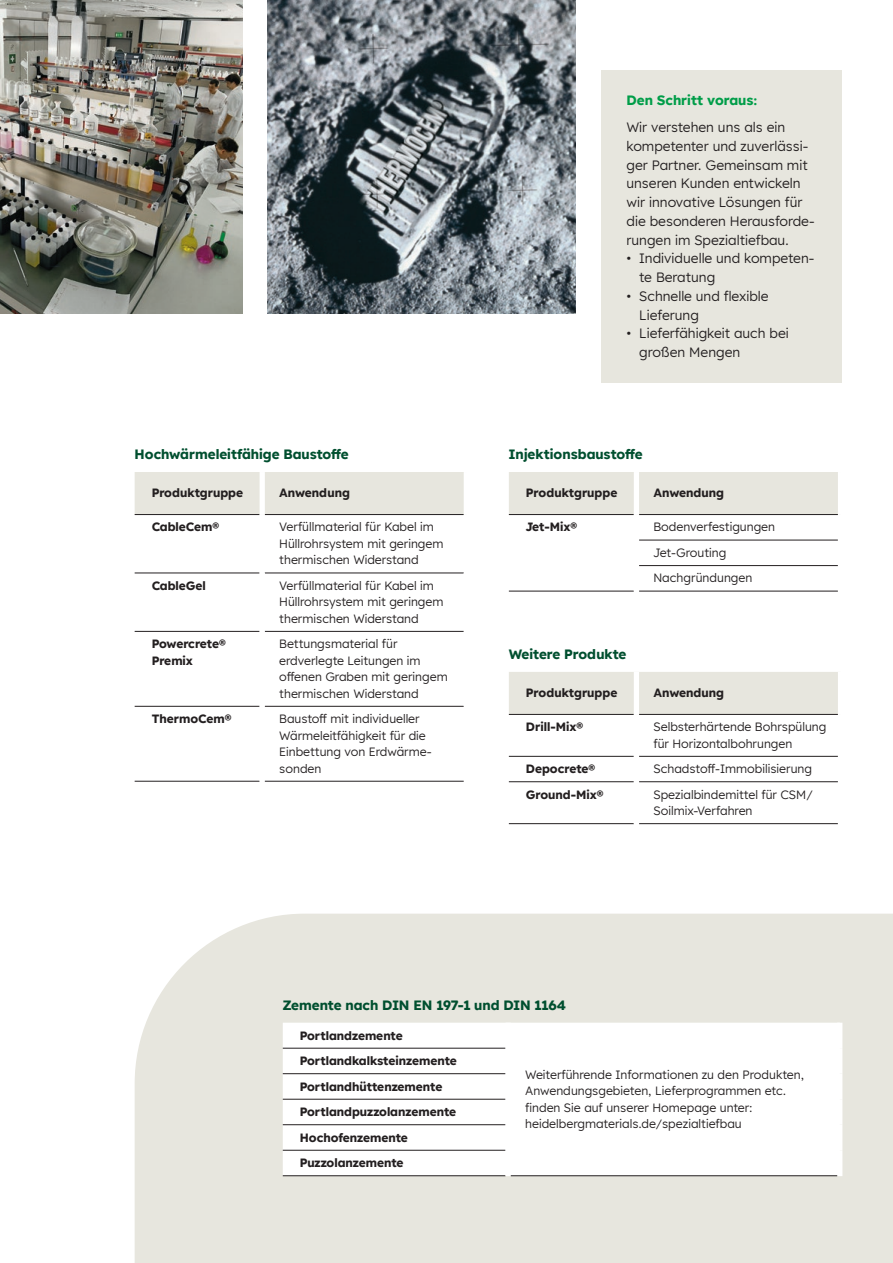
<style>
.page{position:relative;width:893px;height:1263px;background:#fff}
.page>*{position:absolute;margin:0;border:0;box-sizing:border-box;transform-origin:0 0}
.t1{font:13.5px/18.8px "Lexend HM";color:#231f20}
.t2{font:700 13.5px "Lexend HM";color:#004f2f}
.t3{font:700 13.5px "Lexend HM";color:#009d48}
.t4{font:12px/16.5px "Lexend HM";color:#231f20}
.t5{font:700 12px/25.5px "Lexend HM";color:#231f20}
</style>
<div class="page">
<div style="left:135px;top:914px;width:758px;height:349px;background:#e7e6de"></div>
<img style="left:268px;top:0;width:307px;height:314px">
<div style="left:601px;top:70px;width:241px;height:313px;background:#e7e6de"></div>
<svg style="left:283px;top:1023px;width:554px;height:152px"></svg>
<hr style="left:283px;top:1099px;width:222px;height:1px;background:#231f20">
<hr style="left:283px;top:1150px;width:222px;height:1px;background:#231f20">
<hr style="left:283px;top:1048px;width:222px;height:1px;background:#231f20">
<hr style="left:283px;top:1073px;width:222px;height:1px;background:#231f20">
<hr style="left:283px;top:1124px;width:222px;height:1px;background:#231f20">
<hr style="left:283px;top:1175px;width:222px;height:1px;background:#231f20">
<div style="left:505px;top:1023px;width:6px;height:25px;background:#fff"></div>
<div style="left:837px;top:1023px;width:5px;height:25px;background:#fff"></div>
<div style="left:505px;top:1048px;width:6px;height:26px;background:#fff"></div>
<div style="left:837px;top:1048px;width:5px;height:26px;background:#fff"></div>
<div style="left:505px;top:1074px;width:6px;height:25px;background:#fff"></div>
<div style="left:837px;top:1074px;width:5px;height:25px;background:#fff"></div>
<div style="left:505px;top:1099px;width:6px;height:26px;background:#fff"></div>
<div style="left:837px;top:1099px;width:5px;height:26px;background:#fff"></div>
<div style="left:505px;top:1125px;width:6px;height:25px;background:#fff"></div>
<div style="left:837px;top:1125px;width:5px;height:25px;background:#fff"></div>
<div style="left:505px;top:1150px;width:6px;height:26px;background:#fff"></div>
<div style="left:837px;top:1150px;width:5px;height:26px;background:#fff"></div>
<hr style="left:511px;top:1175px;width:326px;height:1px;background:#231f20">
<div style="left:135px;top:472px;width:329px;height:42px;background:#e7e6de"></div>
<hr style="left:135px;top:706px;width:125px;height:1px;background:#231f20">
<hr style="left:135px;top:573px;width:125px;height:1px;background:#231f20">
<hr style="left:135px;top:514px;width:125px;height:1px;background:#231f20">
<hr style="left:135px;top:631px;width:125px;height:1px;background:#231f20">
<div style="left:260px;top:472px;width:5px;height:42px;background:#fff"></div>
<hr style="left:135px;top:781px;width:125px;height:1px;background:#231f20">
<hr style="left:265px;top:781px;width:199px;height:1px;background:#231f20">
<hr style="left:265px;top:514px;width:199px;height:1px;background:#231f20">
<hr style="left:265px;top:573px;width:199px;height:1px;background:#231f20">
<hr style="left:265px;top:631px;width:199px;height:1px;background:#231f20">
<hr style="left:265px;top:706px;width:199px;height:1px;background:#231f20">
<div style="left:509px;top:472px;width:329px;height:42px;background:#e7e6de"></div>
<hr style="left:639px;top:540px;width:199px;height:1px;background:#231f20">
<hr style="left:639px;top:565px;width:199px;height:1px;background:#231f20">
<hr style="left:509px;top:591px;width:125px;height:1px;background:#231f20">
<hr style="left:639px;top:591px;width:199px;height:1px;background:#231f20">
<hr style="left:509px;top:514px;width:125px;height:1px;background:#231f20">
<hr style="left:639px;top:514px;width:199px;height:1px;background:#231f20">
<div style="left:634px;top:472px;width:5px;height:42px;background:#fff"></div>
<div style="left:509px;top:672px;width:329px;height:42px;background:#e7e6de"></div>
<hr style="left:509px;top:823px;width:125px;height:1px;background:#231f20">
<hr style="left:509px;top:756px;width:125px;height:1px;background:#231f20">
<hr style="left:509px;top:714px;width:125px;height:1px;background:#231f20">
<hr style="left:509px;top:781px;width:125px;height:1px;background:#231f20">
<div style="left:634px;top:672px;width:5px;height:42px;background:#fff"></div>
<hr style="left:639px;top:714px;width:199px;height:1px;background:#231f20">
<hr style="left:639px;top:756px;width:199px;height:1px;background:#231f20">
<hr style="left:639px;top:781px;width:199px;height:1px;background:#231f20">
<hr style="left:639px;top:823px;width:199px;height:1px;background:#231f20">
<img style="left:0;top:0;width:242px;height:314px">
<p class="t2" style="left:135px;top:443px;width:216px">Hochwärmeleitfähige Baustoffe</p>
<p class="t5" style="left:152px;top:480px;width:93px">Produktgruppe</p>
<p class="t5" style="left:279px;top:480px;width:72px">Anwendung</p>
<p class="t5" style="left:152px;top:514px;width:69px">CableCem®</p>
<p class="t4" style="left:279px;top:518px;width:166px">Verfüllmaterial für Kabel im<br>Hüllrohrsystem mit geringem thermischen Widerstand</p>
<p class="t5" style="left:152px;top:572px;width:56px">CableGel</p>
<p class="t4" style="left:279px;top:577px;width:166px">Verfüllmaterial für Kabel im<br>Hüllrohrsystem mit geringem thermischen Widerstand</p>
<p class="t5" style="left:152px;top:635px;width:76px;line-height:16.5px">Powercrete®<br>Premix</p>
<p class="t4" style="left:279px;top:635px;width:170px">Bettungsmaterial für erdverlegte Leitungen im offenen Graben mit geringem thermischen Widerstand</p>
<p class="t5" style="left:152px;top:705px;width:81px">ThermoCem®</p>
<p class="t4" style="left:279px;top:710px;width:154px">Baustoff mit individueller<br>Wärmeleitfähigkeit für die<br>Einbettung von Erdwärme&shy;sonden</p>
<p class="t3" style="left:626px;top:89px;width:132px">Den Schritt voraus:</p>
<p class="t1" style="left:626px;top:117px;width:190px">Wir verstehen uns als ein kompetenter und zuverlässi&shy;ger Partner. Gemeinsam mit unseren Kunden entwickeln wir innovative Lösungen für die besonderen Herausforde&shy;rungen im Spezialtiefbau.</p>
<p class="t1" style="left:639px;top:248px;width:177px;text-indent:-13px">• Individuelle und kompeten&shy;te Beratung</p>
<p class="t1" style="left:639px;top:286px;width:131px;text-indent:-13px">• Schnelle und flexible<br>Lieferung</p>
<p class="t1" style="left:639px;top:323px;width:151px;text-indent:-13px">• Lieferfähigkeit auch bei großen Mengen</p>
<p class="t2" style="left:509px;top:443px;width:135px">Injektionsbaustoffe</p>
<p class="t5" style="left:526px;top:480px;width:93px">Produktgruppe</p>
<p class="t5" style="left:653px;top:480px;width:72px">Anwendung</p>
<p class="t5" style="left:526px;top:514px;width:53px">Jet-Mix®</p>
<p class="t4" style="left:653px;top:514px;width:123px;line-height:25.5px">Bodenverfestigungen<br>Jet-Grouting<br>Nachgründungen</p>
<p class="t2" style="left:509px;top:643px;width:119px">Weitere Produkte</p>
<p class="t5" style="left:526px;top:679px;width:93px">Produktgruppe</p>
<p class="t5" style="left:653px;top:679px;width:72px">Anwendung</p>
<p class="t5" style="left:526px;top:713px;width:59px">Drill-Mix®</p>
<p class="t4" style="left:653px;top:718px;width:174px">Selbsterhärtende Bohrspülung für Horizontalbohrungen</p>
<p class="t5" style="left:526px;top:755px;width:71px">Depocrete®</p>
<p class="t4" style="left:653px;top:760px;width:160px">Schadstoff-Immobilisierung</p>
<p class="t5" style="left:526px;top:781px;width:79px">Ground-Mix®</p>
<p class="t4" style="left:653px;top:785px;width:161px">Spezialbindemittel für CSM/<br>Soilmix-Verfahren</p>
<p class="t2" style="left:283px;top:994px;width:284px">Zemente nach DIN EN 197-1 und DIN 1164</p>
<p class="t5" style="left:300px;top:1022px;width:104px">Portlandzemente</p>
<p class="t4" style="left:525px;top:1065px;width:281px">Weiterführende Informationen zu den Produkten, Anwendungsgebieten, Lieferprogrammen etc. finden Sie auf unserer Homepage unter: heidelbergmaterials.de/spezialtiefbau</p>
<p class="t5" style="left:300px;top:1047px;width:159px">Portlandkalksteinzemente<br>Portlandhüttenzemente<br>Portlandpuzzolanzemente<br>Hochofenzemente<br>Puzzolanzemente</p>
</div>
